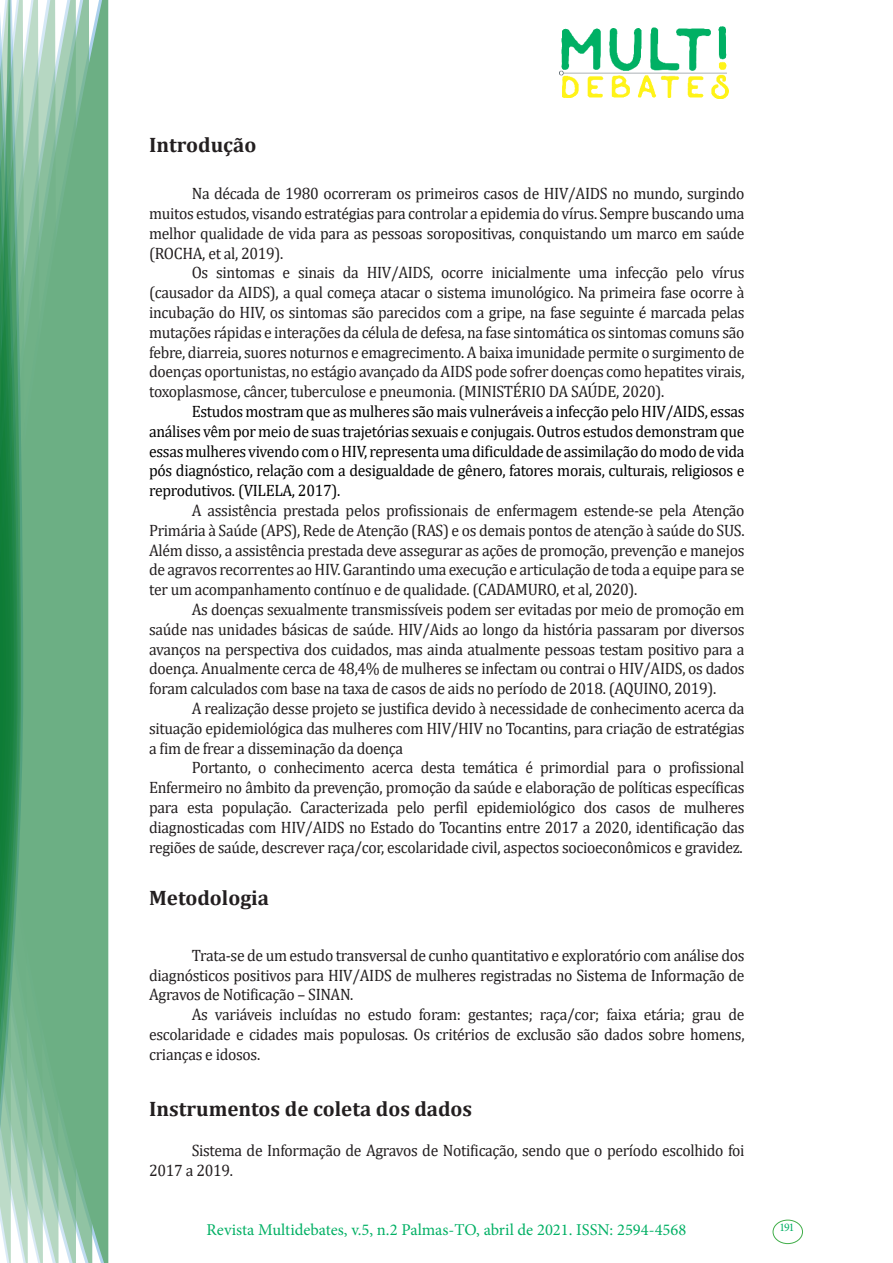
<style>
.page{position:relative;width:893px;height:1263px;background:#fff}
.page>*{position:absolute;margin:0;border:0;box-sizing:border-box;transform-origin:0 0}
.Titulo_2{font:700 21px "Cambria";color:#231f20}
.texto{font:16.5px/19.8px "Cambria";letter-spacing:-.02em;color:#231f20;text-align:justify;scale:.95 1}
.texto-2{font:16.5px/19.8px "Cambria";letter-spacing:-.02em;color:#000;text-align:justify;scale:.95 1}
.t1{font:16.5px "Minion Pro";color:#00b064}
.t2{font:11.7px "Minion Pro";color:#00b064}
</style>
<div class="page">
<img style="left:559px;top:26px;width:169px;height:72px">
<div style="left:95px;top:0;width:14px;height:1263px;background:#6caf84"></div>
<svg style="left:79px;top:0;width:16px;height:1263px;background:#71b289"></svg>
<svg style="left:62px;top:0;width:17px;height:1263px;background:#75b48c"></svg>
<svg style="left:45px;top:0;width:17px;height:1263px;background:#7cb792"></svg>
<svg style="left:30px;top:0;width:15px;height:1263px;background:#80ba96"></svg>
<svg style="left:0;top:0;width:30px;height:1263px;background:#61a97f"></svg>
<div style="left:772px;top:1219px;width:31px;height:25px;border:1px solid #40ae49;border-radius:50%"></div>
<p class="Titulo_2" style="left:149px;top:130px;width:109px">Introdução</p>
<p class="texto" style="left:149px;top:184px;width:628px;text-indent:43px">Na década de 1980 ocorreram os primeiros casos de HIV/AIDS no mundo, surgindo muitos estudos, visando estratégias para controlar a epidemia do vírus. Sempre buscando uma melhor qualidade de vida para as pessoas soropositivas, conquistando um marco em saúde (ROCHA, et al, 2019).</p>
<p class="texto" style="left:149px;top:263px;width:628px;text-indent:43px">Os sintomas e sinais da HIV/AIDS, ocorre inicialmente uma infecção pelo vírus (causador da AIDS), a qual começa atacar o sistema imunológico. Na primeira fase ocorre à incubação do HIV, os sintomas são parecidos com a gripe, na fase seguinte é marcada pelas mutações rápidas e interações da célula de defesa, na fase sintomática os sintomas comuns são febre, diarreia, suores noturnos e emagrecimento. A baixa imunidade permite o surgimento de doenças oportunistas, no estágio avançado da AIDS pode sofrer doenças como hepatites virais, toxoplasmose, câncer, tuberculose e pneumonia. (MINISTÉRIO DA SAÚDE, 2020).</p>
<p class="texto-2" style="left:149px;top:401px;width:628px;text-indent:43px">Estudos mostram que as mulheres são mais vulneráveis a infecção pelo HIV/AIDS, essas análises vêm por meio de suas trajetórias sexuais e conjugais. Outros estudos demonstram que essas mulheres vivendo com o HIV, representa uma dificuldade de assimilação do modo de vida pós diagnóstico, relação com a desigualdade de gênero, fatores morais, culturais, religiosos e reprodutivos. (VILELA, 2017).</p>
<p class="texto" style="left:149px;top:500px;width:628px;text-indent:43px">A assistência prestada pelos profissionais de enfermagem estende-se pela Atenção Primária à Saúde (APS), Rede de Atenção (RAS) e os demais pontos de atenção à saúde do SUS.<br>Além disso, a assistência prestada deve assegurar as ações de promoção, prevenção e manejos de agravos recorrentes ao HIV. Garantindo uma execução e articulação de toda a equipe para se ter um acompanhamento contínuo e de qualidade. (CADAMURO, et al, 2020).</p>
<p class="texto" style="left:149px;top:599px;width:628px;text-indent:43px">As doenças sexualmente transmissíveis podem ser evitadas por meio de promoção em saúde nas unidades básicas de saúde. HIV/Aids ao longo da história passaram por diversos avanços na perspectiva dos cuidados, mas ainda atualmente pessoas testam positivo para a doença. Anualmente cerca de 48,4% de mulheres se infectam ou contrai o HIV/AIDS, os dados foram calculados com base na taxa de casos de aids no período de 2018. (AQUINO, 2019).</p>
<p class="texto" style="left:149px;top:698px;width:628px;text-indent:43px">A realização desse projeto se justifica devido à necessidade de conhecimento acerca da situação epidemiológica das mulheres com HIV/HIV no Tocantins, para criação de estratégias a fim de frear a disseminação da doença</p>
<p class="texto" style="left:149px;top:758px;width:628px;text-indent:43px">Portanto, o conhecimento acerca desta temática é primordial para o profissional Enfermeiro no âmbito da prevenção, promoção da saúde e elaboração de políticas específicas para esta população. Caracterizada pelo perfil epidemiológico dos casos de mulheres diagnosticadas com HIV/AIDS no Estado do Tocantins entre 2017 a 2020, identificação das regiões de saúde, descrever raça/cor, escolaridade civil, aspectos socioeconômicos e gravidez.</p>
<p class="Titulo_2" style="left:149px;top:883px;width:121px">Metodologia</p>
<p class="texto" style="left:149px;top:945px;width:628px;text-indent:43px">Trata-se de um estudo transversal de cunho quantitativo e exploratório com análise dos diagnósticos positivos para HIV/AIDS de mulheres registradas no Sistema de Informação de Agravos de Notificação – SINAN.</p>
<p class="texto" style="left:149px;top:1004px;width:628px;text-indent:43px">As variáveis incluídas no estudo foram: gestantes; raça/cor; faixa etária; grau de escolaridade e cidades mais populosas. Os critérios de exclusão são dados sobre homens, crianças e idosos.</p>
<p class="Titulo_2" style="left:149px;top:1094px;width:325px">Instrumentos de coleta dos dados</p>
<p class="texto" style="left:149px;top:1140px;width:628px;text-indent:43px">Sistema de Informação de Agravos de Notificação, sendo que o período escolhido foi<br>2017 a 2019.</p>
<p class="t1" style="left:207px;top:1218px;width:481px">Revista Multidebates, v.5, n.2 Palmas-TO, abril de 2021. ISSN: 2594-4568</p>
<p class="t2" style="left:779px;top:1219px;width:16px">191</p>
</div>
